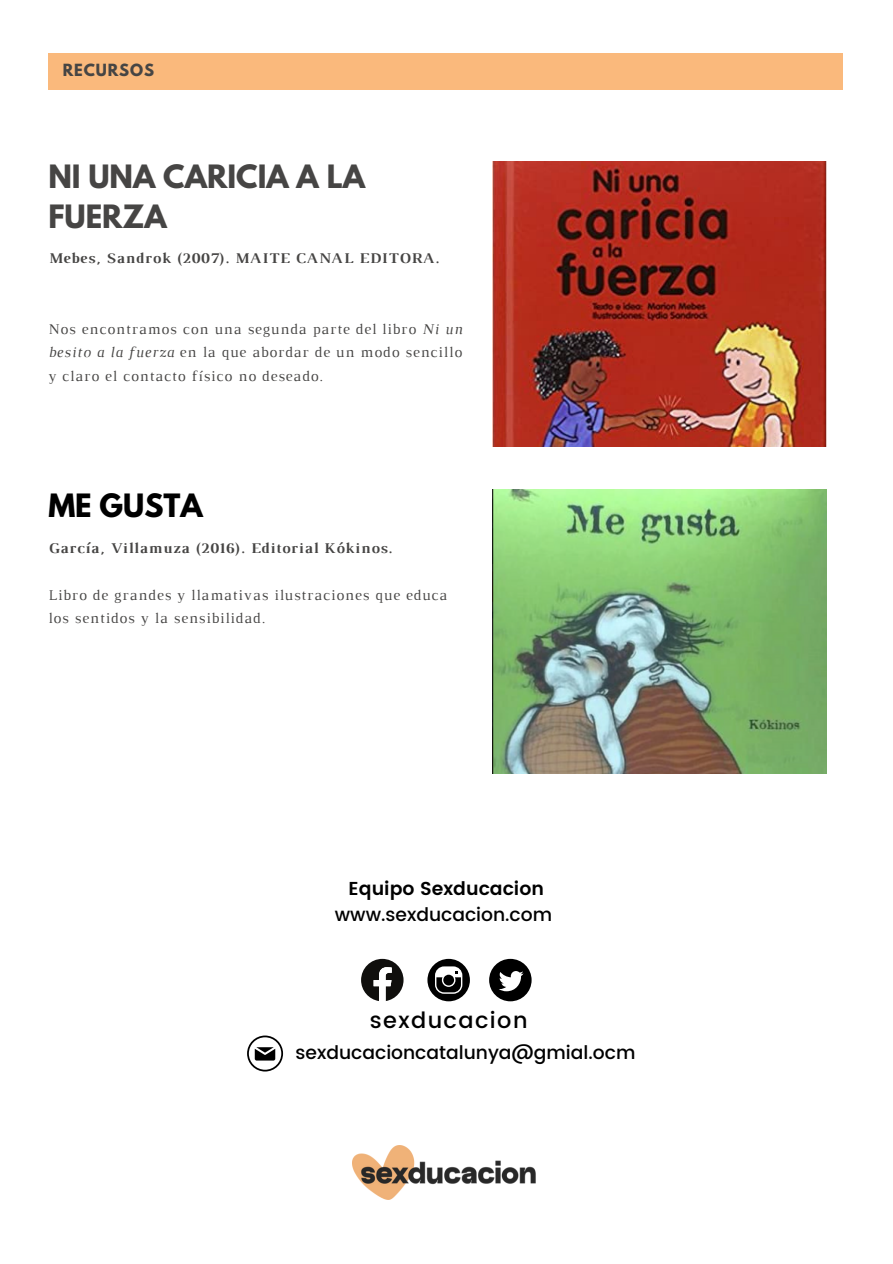
<style>
.page{position:relative;width:893px;height:1264px;background:#fff}
.page>*{position:absolute;margin:0;border:0;box-sizing:border-box;transform-origin:0 0}
.t1{font:700 28.5px/39.3px "League Spartan";color:#464544}
.t2{font:700 28.5px "League Spartan";color:#000}
.t3{font:500 22.35px "Poppins";letter-spacing:.065em;color:#000}
.t4{font:500 18.75px "Poppins";color:#000}
.t5{font:600 18.75px "Poppins";color:#000}
.t6{font:15.15px/23.5px "Luthier";letter-spacing:.06em;color:#464544;text-align:justify}
.t7{font:700 15.15px "Luthier";letter-spacing:.06em;color:#464544}
.t8{font:700 14.85px "League Spartan";letter-spacing:.06em;color:#464544}
.s1{font-style:italic}
</style>
<div class="page">
<div style="left:48px;top:53px;width:794px;height:36px;background:#fab97c"></div>
<img style="left:492px;top:162px;width:334px;height:284px">
<img style="left:492px;top:489px;width:334px;height:284px">
<svg style="left:361px;top:958px;width:42px;height:43px"></svg>
<svg style="left:427px;top:958px;width:43px;height:43px"></svg>
<svg style="left:489px;top:958px;width:42px;height:43px"></svg>
<svg style="left:247px;top:1035px;width:36px;height:36px"></svg>
<img style="left:353px;top:1145px;width:183px;height:54px">
<p class="t8" style="left:63px;top:62px;width:93px">RECURSOS</p>
<p class="t1" style="left:48px;top:161px;width:318px">NI UNA CARICIA A LA<br>FUERZA</p>
<p class="t7" style="left:48px;top:252px;width:392px">Mebes, Sandrok (2007). MAITE CANAL EDITORA.</p>
<p class="t6" style="left:48px;top:318px;width:415px">Nos encontramos con una segunda parte del libro <span class="s1">Ni un besito a la fuerza</span> en la que abordar de un modo sencillo y claro el contacto físico no deseado.</p>
<p class="t2" style="left:48px;top:491px;width:156px">ME GUSTA</p>
<p class="t7" style="left:48px;top:542px;width:345px">García, Villamuza (2016). Editorial Kókinos.</p>
<p class="t6" style="left:48px;top:584px;width:400px">Libro de grandes y llamativas ilustraciones que educa los sentidos y la sensibilidad.</p>
<p class="t5" style="left:348px;top:877px;width:197px">Equipo Sexducacion</p>
<p class="t4" style="left:335px;top:903px;width:219px">www.sexducacion.com</p>
<p class="t3" style="left:370px;top:1007px;width:159px">sexducacion</p>
<p class="t4" style="left:295px;top:1041px;width:341px">sexducacioncatalunya@gmial.ocm</p>
</div>
